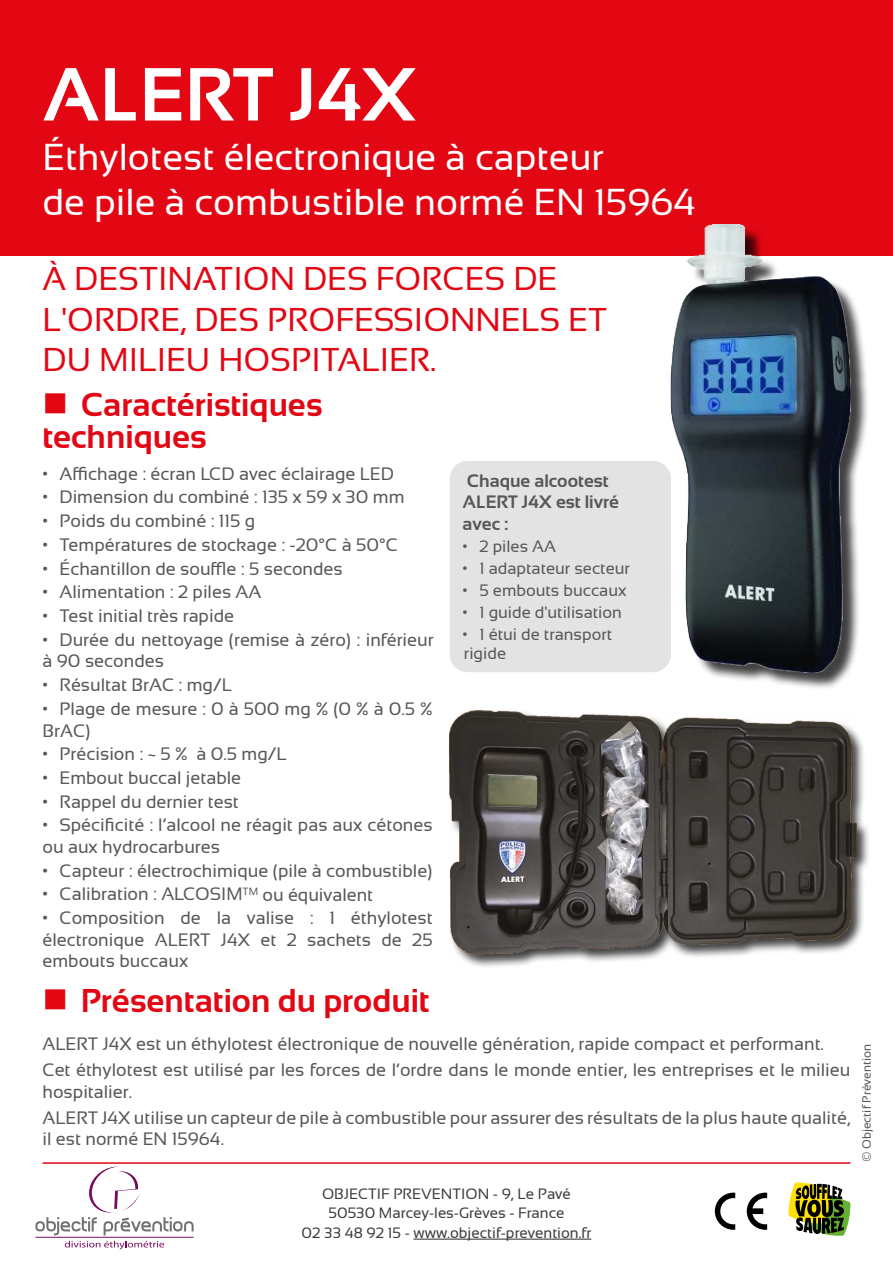
<style>
.page{position:relative;width:893px;height:1263px;background:#fff}
.page>*{position:absolute;margin:0;border:0;box-sizing:border-box;transform-origin:0 0}
.t1{font:700 75px "Sansation";color:#fff}
.t2{font:37.5px/45px "Sansation";color:#fff}
.t3{font:33px/40.5px "Sansation";color:#e30613}
.t4{font:700 33px/31.5px "Sansation";color:#e30613}
.t5{font:18px/21.6px "Sansation";color:#575756}
.t6{font:700 18px/21.6px "Sansation";color:#575756}
.t7{font:16.5px/19.8px "Sansation";color:#575756}
.t8{font:15px/19.5px "Sansation";color:#3c3c3b;text-align:center}
.t9{font:12px "Sansation";color:#575756}
</style>
<div class="page">
<hr style="left:35px;top:1237px;width:159px;height:1px;background:#7a0c5e">
<svg style="left:65px;top:1241px;width:99px;height:8px"></svg>
<svg style="left:35px;top:1166px;width:159px;height:69px"></svg>
<hr style="left:413px;top:1238px;width:178px;height:2px;background:#3c3c3b">
<div style="left:0;top:0;width:893px;height:255px;background:#e30613"></div>
<hr style="left:43px;top:1162px;width:807px;height:2px;background:#e30613">
<svg style="left:715px;top:1192px;width:20px;height:38px"></svg>
<svg style="left:747px;top:1192px;width:20px;height:38px"></svg>
<svg style="left:788px;top:1182px;width:62px;height:54px"></svg>
<div style="left:448px;top:709px;width:423px;height:259px;background:#000;opacity:.75"></div>
<img style="left:450px;top:711px;width:406px;height:244px">
<div style="left:674px;top:227px;width:195px;height:463px;background:#000;opacity:.75"></div>
<img style="left:671px;top:225px;width:179px;height:447px">
<div style="left:450px;top:461px;width:221px;height:211px;background:#e3e3e3;border-radius:18px"></div>
<h1 class="t1" style="left:43px;top:53px;width:375px">ALERT J4X</h1>
<h2 class="t2" style="left:43px;top:134px;width:655px">Éthylotest électronique à capteur<br>de pile à combustible normé EN 15964</h2>
<h3 class="t3" style="left:43px;top:258px;width:566px">À DESTINATION DES FORCES DE<br>L'ORDRE, DES PROFESSIONNELS ET<br>DU MILIEU HOSPITALIER.</h3>
<h3 class="t4" style="left:43px;top:389px;width:281px;text-indent:38px">Caractéristiques techniques</h3>
<p class="t5" style="left:43px;top:463px;width:353px">• Affichage : écran LCD avec éclairage LED</p>
<p class="t5" style="left:43px;top:486px;width:364px">• Dimension du combiné : 135 x 59 x 30 mm</p>
<p class="t5" style="left:43px;top:510px;width:214px">• Poids du combiné : 115 g</p>
<p class="t5" style="left:43px;top:534px;width:357px">• Températures de stockage : -20°C à 50°C</p>
<p class="t5" style="left:43px;top:558px;width:302px">• Échantillon de souffle : 5 secondes</p>
<p class="t5" style="left:43px;top:581px;width:220px">• Alimentation : 2 piles AA</p>
<p class="t5" style="left:43px;top:605px;width:193px">• Test initial très rapide</p>
<p class="t5" style="left:43px;top:629px;width:393px">• Durée du nettoyage (remise à zéro) : inférieur à 90 secondes</p>
<p class="t5" style="left:43px;top:674px;width:191px">• Résultat BrAC : mg/L</p>
<p class="t5" style="left:43px;top:698px;width:392px">• Plage de mesure : 0 à 500 mg % (0 % à 0.5 %<br>BrAC)</p>
<p class="t5" style="left:43px;top:743px;width:246px">• Précision : ~ 5 % à 0.5 mg/L</p>
<p class="t5" style="left:43px;top:767px;width:200px">• Embout buccal jetable</p>
<p class="t5" style="left:43px;top:791px;width:198px">• Rappel du dernier test</p>
<p class="t5" style="left:43px;top:814px;width:392px">• Spécificité : l’alcool ne réagit pas aux cétones ou aux hydrocarbures</p>
<p class="t5" style="left:43px;top:860px;width:391px">• Capteur : électrochimique (pile à combustible)</p>
<p class="t5" style="left:43px;top:883px;width:332px">• Calibration : ALCOSIM<sup>TM</sup> ou équivalent</p>
<p class="t5" style="left:43px;top:907px;width:392px;text-align:justify">• Composition de la valise : 1 éthylotest électronique ALERT J4X et 2 sachets de 25 embouts buccaux</p>
<p class="t6" style="left:462px;top:470px;width:158px">Chaque alcootest<br>ALERT J4X est livré avec :</p>
<p class="t7" style="left:462px;top:536px;width:95px">• 2 piles AA</p>
<p class="t7" style="left:462px;top:558px;width:169px">• 1 adaptateur secteur</p>
<p class="t7" style="left:462px;top:580px;width:166px">• 5 embouts buccaux</p>
<p class="t7" style="left:462px;top:602px;width:161px">• 1 guide d'utilisation</p>
<p class="t7" style="left:462px;top:624px;width:151px">• 1 étui de transport rigide</p>
<h3 class="t4" style="left:81px;top:985px;width:350px">Présentation du produit</h3>
<p class="t5" style="left:43px;top:1031px;width:809px;line-height:25.8px">ALERT J4X est un éthylotest électronique de nouvelle génération, rapide compact et performant.<br>Cet éthylotest est utilisé par les forces de l’ordre dans le monde entier, les entreprises et le milieu</p>
<p class="t5" style="left:43px;top:1079px;width:809px;line-height:25.8px">hospitalier.<br>ALERT J4X utilise un capteur de pile à combustible pour assurer des résultats de la plus haute qualité,</p>
<p class="t5" style="left:43px;top:1128px;width:183px">il est normé EN 15964.</p>
<p class="t8" style="left:302px;top:1184px;width:291px">OBJECTIF PREVENTION - 9, Le Pavé<br>50530 Marcey-les-Grèves - France<br>02 33 48 92 15 - www.objectif-prevention.fr</p>
<p class="t9" style="left:860px;top:1162px;width:120px;rotate:-90deg">© Objectif Prévention</p>
</div>
